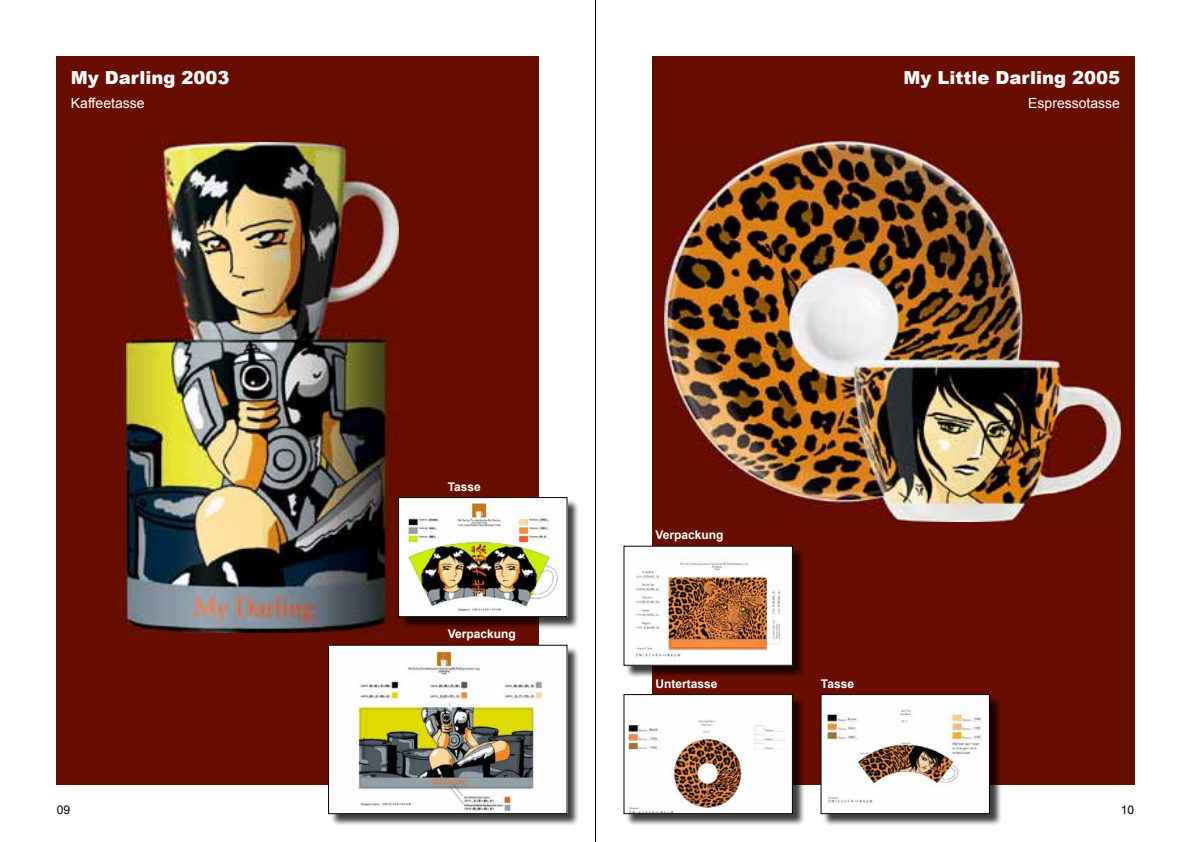
<style>
.page{position:relative;width:1191px;height:842px;background:#fff}
.page>*{position:absolute;margin:0;border:0;box-sizing:border-box;transform-origin:0 0}
.t1{font:900 18px "Arial";color:#fff}
.t2{font:14px "Arial";color:#fff}
.t3{font:700 12px "Arial";color:#fff}
.t4{font:12px "Arial";color:#000}
</style>
<div class="page">
<div style="left:57px;top:57px;width:482px;height:728px;background:#670e00"></div>
<img style="left:127px;top:142px;width:271px;height:490px">
<div style="left:652px;top:57px;width:482px;height:728px;background:#670e00"></div>
<img style="left:665px;top:142px;width:455px;height:379px">
<div style="left:625px;top:548px;width:180px;height:130px;background:#000;opacity:.75"></div>
<img style="left:626px;top:548px;width:164px;height:115px">
<div style="left:625px;top:696px;width:180px;height:130px;background:#000;opacity:.75"></div>
<img style="left:626px;top:696px;width:164px;height:116px">
<div style="left:624px;top:694px;width:168px;height:120px;border:1px solid #000"></div>
<div style="left:822px;top:696px;width:180px;height:130px;background:#000;opacity:.75"></div>
<img style="left:823px;top:696px;width:164px;height:116px">
<div style="left:821px;top:694px;width:168px;height:120px;border:1px solid #000"></div>
<div style="left:400px;top:499px;width:179px;height:130px;background:#000;opacity:.75"></div>
<img style="left:400px;top:499px;width:165px;height:116px">
<div style="left:398px;top:497px;width:169px;height:120px;border:1px solid #000"></div>
<div style="left:330px;top:647px;width:249px;height:179px;background:#000;opacity:.75"></div>
<img style="left:330px;top:647px;width:235px;height:165px">
<div style="left:328px;top:645px;width:239px;height:169px;border:1px solid #000"></div>
<hr style="left:595px;top:0;width:1px;height:842px;background:#000">
<h1 class="t1" style="left:71px;top:64px;width:160px">My Darling 2003</h1>
<p class="t2" style="left:71px;top:94px;width:75px">Kaffeetasse</p>
<h1 class="t1" style="left:903px;top:64px;width:218px">My Little Darling 2005</h1>
<p class="t2" style="left:1028px;top:94px;width:93px">Espressotasse</p>
<p class="t3" style="left:448px;top:479px;width:35px">Tasse</p>
<p class="t3" style="left:448px;top:626px;width:70px">Verpackung</p>
<p class="t3" style="left:655px;top:527px;width:70px">Verpackung</p>
<p class="t3" style="left:655px;top:676px;width:64px">Untertasse</p>
<p class="t3" style="left:821px;top:676px;width:35px">Tasse</p>
<p class="t4" style="left:57px;top:802px;width:15px">09</p>
<p class="t4" style="left:1121px;top:802px;width:15px">10</p>
</div>
